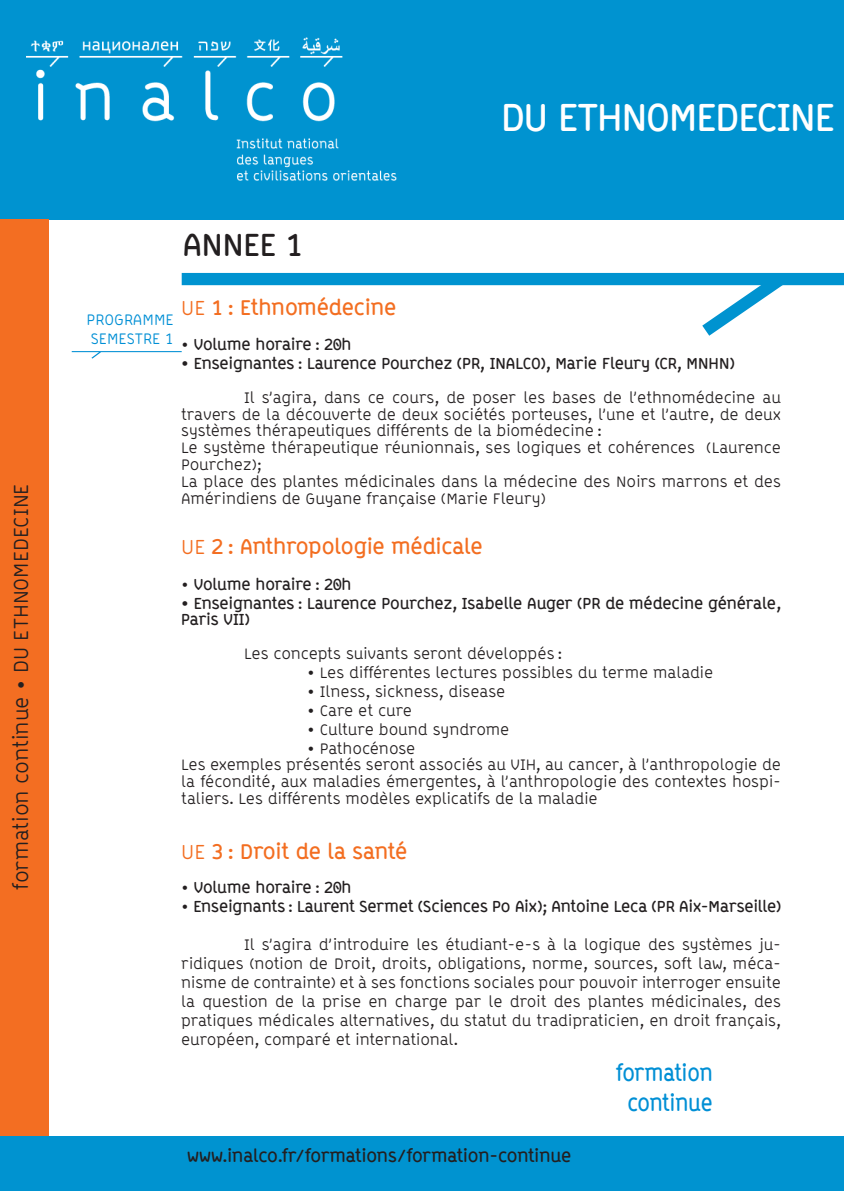
<style>
.page{position:relative;width:844px;height:1191px;background:#fff}
.page>*{position:absolute;margin:0;border:0;box-sizing:border-box;transform-origin:0 0}
.TITRAGE_DU_SÉMINAIRE{font:700 38.5px "ABB Line";letter-spacing:-.025em;color:#fff}
.TITRAGE_DU_SÉMINAIRE-2{font:700 31.5px "ABB Line";color:#231f20}
.TITRAGE_DU_SÉMINAIRE-3{font:700 22.4px "ABB Line";letter-spacing:-.01em;color:#008fd5;scale:.91 1}
.TEXTE_COURANT_AVEC_R{font:700 21px "ABB Line";color:#f36e21}
.t1{font:21px "ABB Line";color:#231f20}
.TEXTE_COURANT{font:700 17.5px "ABB Line";color:#231f20}
.TEXTE_COURANT_AVEC_R-2{font:15.75px/16.8px "ABB Line";color:#231f20;text-align:justify}
.TEXTE_COURANT_AVEC_R-3{font:700 15.75px/16.8px "ABB Line";color:#231f20}
.GAUCHE_-_OBJECTIFS{font:15.75px/18.9px "ABB Line";color:#008fd5}
.s1{font-weight:400}
</style>
<div class="page">
<div style="left:0;top:0;width:843px;height:220px;background:#0093d0"></div>
<img style="left:26px;top:37px;width:371px;height:144px">
<div style="left:0;top:220px;width:49px;height:971px;background:#f36e22"></div>
<div style="left:0;top:1136px;width:843px;height:55px;background:#0093d0"></div>
<svg style="left:72px;top:351px;width:110px;height:7px"></svg>
<div style="left:182px;top:273px;width:661px;height:12px;background:#0093d0"></div>
<svg style="left:688px;top:272px;width:109px;height:64px"></svg>
<p class="t1" style="left:9px;top:889px;width:407px;rotate:-90deg">formation continue • DU ETHNOMEDECINE</p>
<p class="TITRAGE_DU_SÉMINAIRE" style="left:501px;top:95px;width:335px">DU ETHNOMEDECINE</p>
<p class="TITRAGE_DU_SÉMINAIRE-2" style="left:183px;top:226px;width:122px">ANNEE 1</p>
<p class="GAUCHE_-_OBJECTIFS" style="left:86px;top:310px;width:89px">PROGRAMME<br>SEMESTRE 1</p>
<p class="TEXTE_COURANT_AVEC_R" style="left:181px;top:294px;width:217px"><span class="s1">UE</span> 1 : Ethnomédecine</p>
<p class="TEXTE_COURANT_AVEC_R-3" style="left:181px;top:336px;width:172px"><span class="s1">•</span> Volume horaire : 20h</p>
<p class="TEXTE_COURANT_AVEC_R-3" style="left:181px;top:355px;width:554px">• Enseignantes : Laurence Pourchez (PR, INALCO), Marie Fleury (CR, MNHN)</p>
<p class="TEXTE_COURANT_AVEC_R-2" style="left:181px;top:389px;width:601px;text-indent:63px">Il s’agira, dans ce cours, de poser les bases de l’ethnomédecine au travers de la découverte de deux sociétés porteuses, l’une et l’autre, de deux systèmes thérapeutiques différents de la biomédecine :</p>
<p class="TEXTE_COURANT_AVEC_R-2" style="left:181px;top:439px;width:601px">Le système thérapeutique réunionnais, ses logiques et cohérences (Laurence<br>Pourchez);</p>
<p class="TEXTE_COURANT_AVEC_R-2" style="left:181px;top:473px;width:601px">La place des plantes médicinales dans la médecine des Noirs marrons et des<br>Amérindiens de Guyane française (Marie Fleury)</p>
<p class="TEXTE_COURANT_AVEC_R" style="left:181px;top:534px;width:303px"><span class="s1">UE</span> 2 : Anthropologie médicale</p>
<p class="TEXTE_COURANT_AVEC_R-3" style="left:181px;top:576px;width:172px"><span class="s1">•</span> Volume horaire : 20h</p>
<p class="TEXTE_COURANT_AVEC_R-3" style="left:181px;top:594px;width:601px">• Enseignantes : Laurence Pourchez, Isabelle Auger (PR de médecine générale,<br>Paris VII)</p>
<p class="TEXTE_COURANT_AVEC_R-2" style="left:244px;top:645px;width:319px">Les concepts suivants seront développés :</p>
<p class="TEXTE_COURANT_AVEC_R-2" style="left:307px;top:664px;width:407px">• Les différentes lectures possibles du terme maladie</p>
<p class="TEXTE_COURANT_AVEC_R-2" style="left:307px;top:683px;width:199px">• Ilness, sickness, disease</p>
<p class="TEXTE_COURANT_AVEC_R-2" style="left:307px;top:702px;width:106px">• Care et cure</p>
<p class="TEXTE_COURANT_AVEC_R-2" style="left:307px;top:721px;width:203px">• Culture bound syndrome</p>
<p class="TEXTE_COURANT_AVEC_R-2" style="left:307px;top:740px;width:110px">• Pathocénose</p>
<p class="TEXTE_COURANT_AVEC_R-2" style="left:181px;top:756px;width:601px">Les exemples présentés seront associés au VIH, au cancer, à l’anthropologie de la fécondité, aux maladies émergentes, à l’anthropologie des contextes hospi&shy;taliers. Les différents modèles explicatifs de la maladie</p>
<p class="TEXTE_COURANT_AVEC_R" style="left:181px;top:838px;width:228px"><span class="s1">UE</span> 3 : Droit de la santé</p>
<p class="TEXTE_COURANT_AVEC_R-3" style="left:181px;top:879px;width:172px"><span class="s1">•</span> Volume horaire : 20h</p>
<p class="TEXTE_COURANT_AVEC_R-3" style="left:181px;top:898px;width:601px"><span class="s1">•</span> Enseignants : Laurent Sermet (Sciences Po Aix); Antoine Leca (PR Aix-Marseille)</p>
<p class="TEXTE_COURANT_AVEC_R-2" style="left:181px;top:935px;width:601px;line-height:18.9px;text-indent:63px">Il s’agira d’introduire les étudiant-e-s à la logique des systèmes ju&shy;ridiques (notion de Droit, droits, obligations, norme, sources, soft law, méca&shy;nisme de contrainte) et à ses fonctions sociales pour pouvoir interroger ensuite la question de la prise en charge par le droit des plantes médicinales, des pratiques médicales alternatives, du statut du tradipraticien, en droit français, européen, comparé et international.</p>
<p class="TITRAGE_DU_SÉMINAIRE-3" style="left:616px;top:1059px;width:107px">formation</p>
<p class="TITRAGE_DU_SÉMINAIRE-3" style="left:627px;top:1089px;width:95px">continue</p>
<p class="TEXTE_COURANT" style="left:187px;top:1145px;width:385px">www.inalco.fr/formations/formation-continue</p>
</div>
